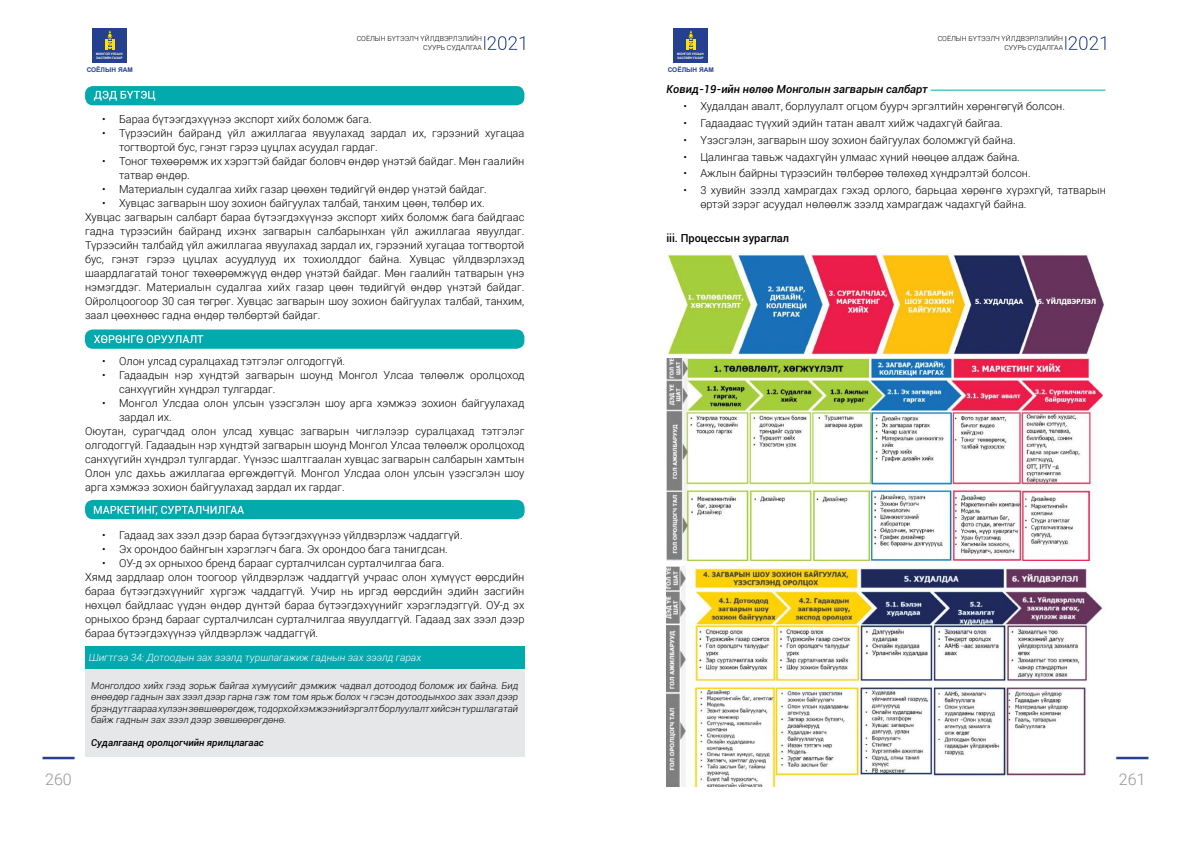
<style>
.page{position:relative;width:1191px;height:842px;background:#fff}
.page>*{position:absolute;margin:0;border:0;box-sizing:border-box;transform-origin:0 0}
.t1{font:300 16px "Roboto";color:#939598}
.t2{font:300 11px/14px "Roboto";color:#000}
.t3{font:italic 500 11px "Roboto";color:#000}
.t4{font:500 11px "Roboto";color:#000}
.t5{font:italic 300 10px "Roboto";color:#fff}
.t6{font:italic 300 9.5px/11.4px "Roboto";color:#000;text-align:justify}
.t7{font:italic 500 9.5px "Roboto";color:#000}
.t8{font:300 7px/8.4px "Roboto";color:#000;text-align:right}
.t9{font:700 6.5px "Mogul Arial";color:#25408f}
.t10{font:700 3.2px/3.8px "Mogul Arial";color:#fff}
</style>
<div class="page">
<hr style="left:43px;top:757px;width:32px;height:2px;background:#25408f">
<hr style="left:1116px;top:757px;width:32px;height:2px;background:#25408f">
<svg style="left:484px;top:36px;width:40px;height:14px"></svg>
<svg style="left:1065px;top:36px;width:40px;height:14px"></svg>
<div style="left:93px;top:28px;width:34px;height:34px;background:#25408f"></div>
<svg style="left:105px;top:30px;width:10px;height:19px"></svg>
<div style="left:674px;top:28px;width:34px;height:34px;background:#25408f"></div>
<svg style="left:686px;top:30px;width:9px;height:19px"></svg>
<div style="left:85px;top:86px;width:439px;height:19px;background:#02aaad;border-radius:8px"></div>
<svg style="left:94px;top:91px;width:61px;height:10px"></svg>
<div style="left:85px;top:329px;width:439px;height:20px;background:#02aaad;border-radius:8px"></div>
<svg style="left:94px;top:335px;width:109px;height:8px"></svg>
<div style="left:85px;top:500px;width:439px;height:19px;background:#02aaad;border-radius:8px"></div>
<svg style="left:94px;top:506px;width:150px;height:9px"></svg>
<div style="left:85px;top:668px;width:439px;height:89px;background:#e6e7e8"></div>
<div style="left:85px;top:646px;width:439px;height:22px;background:#02aaad"></div>
<hr style="left:930px;top:90px;width:175px;height:1px;background:#02aaad">
<img style="left:666px;top:254px;width:438px;height:101px">
<img style="left:666px;top:359px;width:436px;height:202px">
<img style="left:666px;top:567px;width:438px;height:219px">
<p class="t10" style="left:96px;top:52px;width:28px">МОНГОЛ УЛСЫН<br>ЗАСГИЙН ГАЗАР</p>
<p class="t9" style="left:87px;top:65px;width:48px">СОЁЛЫН ЯАМ</p>
<p class="t8" style="left:357px;top:34px;width:127px">СОЁЛЫН БҮТЭЭЛЧ ҮЙЛДВЭРЛЭЛИЙН<br>СУУРЬ СУДАЛГАА</p>
<p class="t8" style="left:937px;top:34px;width:127px">СОЁЛЫН БҮТЭЭЛЧ ҮЙЛДВЭРЛЭЛИЙН<br>СУУРЬ СУДАЛГАА</p>
<p class="t10" style="left:677px;top:52px;width:28px">МОНГОЛ УЛСЫН<br>ЗАСГИЙН ГАЗАР</p>
<p class="t9" style="left:668px;top:65px;width:48px">СОЁЛЫН ЯАМ</p>
<p class="t2" style="left:102px;top:112px;width:271px">• Бараа бүтээгдэхүүнээ экспорт хийх боломж бага.</p>
<p class="t2" style="left:119px;top:126px;width:407px;text-indent:-17px">• Түрээсийн байранд үйл ажиллагаа явуулахад зардал их, гэрээний хугацаа тогтвортой бус, гэнэт гэрээ цуцлах асуудал гардаг.</p>
<p class="t2" style="left:119px;top:154px;width:407px;text-indent:-17px">• Тоног төхөөрөмж их хэрэгтэй байдаг боловч өндөр үнэтэй байдаг. Мөн гаалийн татвар өндөр.</p>
<p class="t2" style="left:102px;top:182px;width:386px">• Материалын судалгаа хийх газар цөөхөн төдийгүй өндөр үнэтэй байдаг.</p>
<p class="t2" style="left:85px;top:196px;width:441px;text-indent:17px">• Хувцас загварын шоу зохион байгуулах талбай, танхим цөөн, төлбөр их.<br>Хувцас загварын салбарт бараа бүтээгдэхүүнээ экспорт хийх боломж бага байдгаас гадна түрээсийн байранд ихэнх загварын салбарынхан үйл ажиллагаа явуулдаг.<br>Түрээсийн талбайд үйл ажиллагаа явуулахад зардал их, гэрээний хугацаа тогтвортой бус, гэнэт гэрээ цуцлах асуудлууд их тохиолддог байна. Хувцас үйлдвэрлэхэд шаардлагатай тоног төхөөрөмжүүд өндөр үнэтэй байдаг. Мөн гаалийн татварын үнэ нэмэгддэг. Материалын судалгаа хийх газар цөөн төдийгүй өндөр үнэтэй байдаг.<br>Ойролцоогоор 30 сая төгрөг. Хувцас загварын шоу зохион байгуулах талбай, танхим, заал цөөхнөөс гадна өндөр төлбөртэй байдаг.</p>
<p class="t2" style="left:102px;top:354px;width:245px">• Олон улсад суралцахад тэтгэлэг олгодоггүй.</p>
<p class="t2" style="left:119px;top:368px;width:407px;text-indent:-17px">• Гадаадын нэр хүндтэй загварын шоунд Монгол Улсаа төлөөлж оролцоход санхүүгийн хүндрэл тулгардаг.</p>
<p class="t2" style="left:102px;top:396px;width:424px">• Монгол Улсдаа олон улсын үзэсгэлэн шоу арга хэмжээ зохион байгуулахад</p>
<p class="t2" style="left:119px;top:410px;width:54px">зардал их.</p>
<p class="t2" style="left:85px;top:424px;width:441px">Оюутан, сурагчдад олон улсад хувцас загварын чиглэлээр суралцахад тэтгэлэг</p>
<p class="t2" style="left:85px;top:438px;width:441px">олгодоггүй. Гадаадын нэр хүндтэй загварын шоунд Монгол Улсаа төлөөлж оролцоход</p>
<p class="t2" style="left:85px;top:452px;width:441px">санхүүгийн хүндрэл тулгардаг. Үүнээс шалтгаалан хувцас загварын салбарын хамтын</p>
<p class="t2" style="left:85px;top:466px;width:441px">Олон улс дахьь ажиллагаа өргөждөггүй. Монгол Улсдаа олон улсын үзэсгэлэн шоу</p>
<p class="t2" style="left:85px;top:480px;width:261px">арга хэмжээ зохион байгуулахад зардал их гардаг.</p>
<p class="t2" style="left:102px;top:527px;width:362px">• Гадаад зах зээл дээр бараа бүтээгдэхүүнээ үйлдвэрлэж чаддаггүй.</p>
<p class="t2" style="left:102px;top:541px;width:347px">• Эх орондоо байнгын хэрэглэгч бага. Эх орондоо бага танигдсан.</p>
<p class="t2" style="left:85px;top:555px;width:441px;text-indent:17px">• ОУ-д эх орныхоо бренд барааг сурталчилсан сурталчилгаа бага.<br>Хямд зардлаар олон тоогоор үйлдвэрлэж чаддаггүй учраас олон хүмүүст өөрсдийн бараа бүтээгдэхүүнийг хүргэж чаддаггүй. Учир нь иргэд өөрсдийн эдийн засгийн нөхцөл байдлаас үүдэн өндөр дүнтэй бараа бүтээгдэхүүнийг хэрэглэдэггүй. ОУ-д эх орныхоо брэнд барааг сурталчилсан сурталчилгаа явуулдаггүй. Гадаад зах зээл дээр бараа бүтээгдэхүүнээ үйлдвэрлэж чаддаггүй.</p>
<p class="t5" style="left:89px;top:651px;width:334px">Шигтгээ 34: Дотоодын зах зээлд туршлагажиж гаднын зах зээлд гарах</p>
<p class="t6" style="left:91px;top:680px;width:428px">Монголдоо хийх гээд зорьж байгаа хүмүүсийг дэмжиж чадвал дотоодод боломж их байна. Бид өнөөдөр гаднын зах зээл дээр гарна гэж том том ярьж болох ч гэсэн дотоодынхоо зах зээл дээр брэнд утгаараа хүлээн зөвшөөрөгдөж, тодорхой хэмжээний эргэлт борлуулалт хийсэн туршлагатай байж гаднын зах зээл дээр зөвшөөрөгдөнө.</p>
<p class="t7" style="left:91px;top:736px;width:174px">Судалгаанд оролцогчийн ярилцлагаас</p>
<p class="t3" style="left:666px;top:82px;width:263px">Ковид-19-ийн нөлөө Монголын загварын салбарт</p>
<p class="t2" style="left:683px;top:99px;width:383px">• Худалдан авалт, борлуулалт огцом буурч эргэлтийн хөрөнгөгүй болсон.</p>
<p class="t2" style="left:683px;top:116px;width:321px">• Гадаадаас түүхий эдийн татан авалт хийж чадахгүй байгаа.</p>
<p class="t2" style="left:683px;top:132px;width:334px">• Үзэсгэлэн, загварын шоу зохион байгуулах боломжгүй байна.</p>
<p class="t2" style="left:683px;top:149px;width:338px">• Цалингаа тавьж чадахгүйн улмаас хүний нөөцөө алдаж байна.</p>
<p class="t2" style="left:683px;top:166px;width:349px">• Ажлын байрны түрээсийн төлбөрөө төлөхөд хүндрэлтэй болсон.</p>
<p class="t2" style="left:700px;top:183px;width:407px;text-indent:-17px">• 3 хувийн зээлд хамрагдах гэхэд орлого, барьцаа хөрөнгө хүрэхгүй, татварын өртэй зэрэг асуудал нөлөөлж зээлд хамрагдаж чадахгүй байна.</p>
<p class="t4" style="left:666px;top:230px;width:124px">iii. Процессын зураглал</p>
<h1 class="t1" style="left:45px;top:768px;width:28px">260</h1>
<h1 class="t1" style="left:1119px;top:768px;width:28px">261</h1>
</div>
